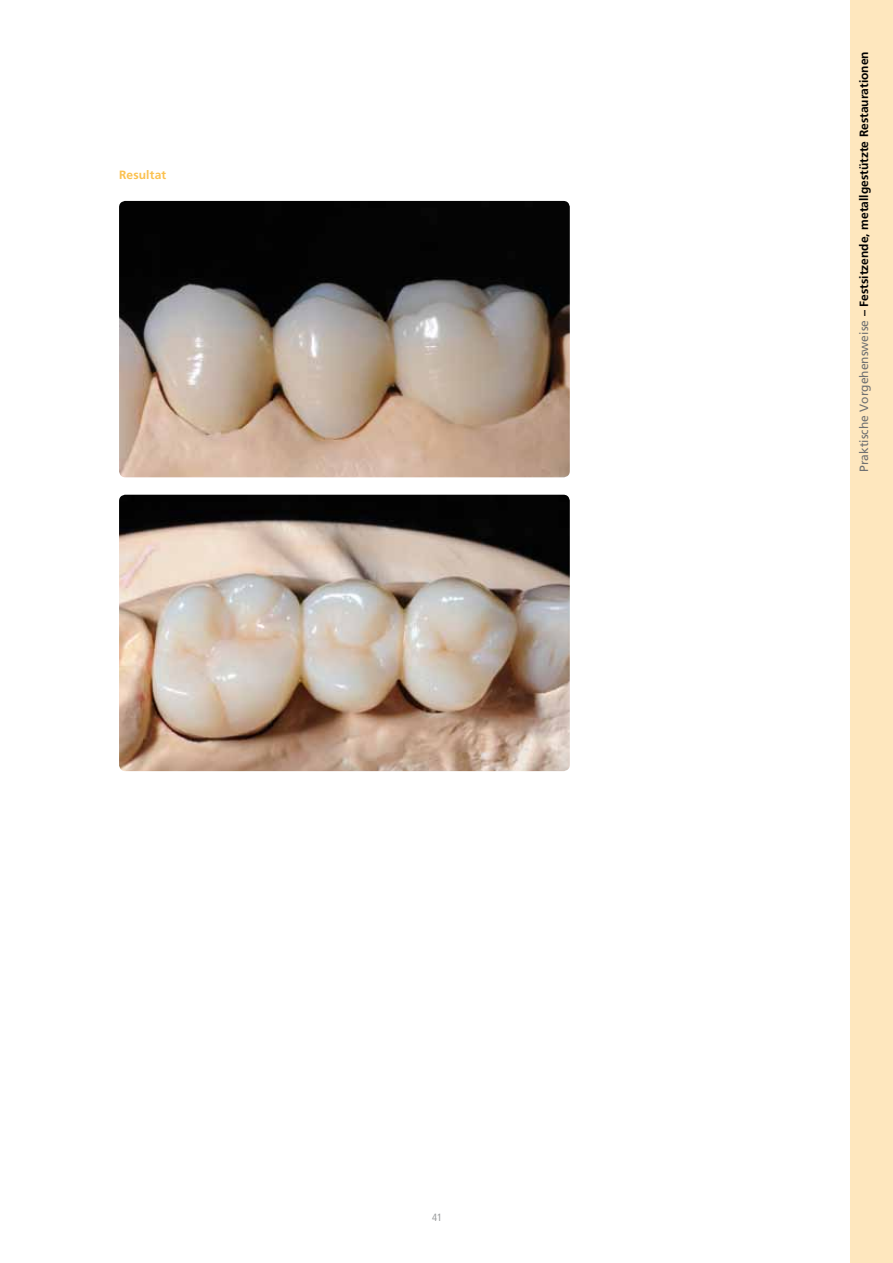
<style>
.page{position:relative;width:893px;height:1263px;background:#fff}
.page>*{position:absolute;margin:0;border:0;box-sizing:border-box;transform-origin:0 0}
.t1{font:700 12px "Frutiger";color:#000}
.t2{font:700 12px "Frutiger";letter-spacing:.01em;color:#fbc14e}
.t3{font:condensed 10.5px "Frutiger";color:#9c9e9f}
.s1{font-weight:400;color:#707172}
</style>
<div class="page">
<div style="left:851px;top:0;width:42px;height:1263px;background:#fee7be"></div>
<img style="left:119px;top:201px;width:451px;height:276px">
<img style="left:119px;top:495px;width:451px;height:276px">
<p class="t2" style="left:119px;top:168px;width:49px">Resultat</p>
<p class="t3" style="left:432px;top:1211px;width:12px">41</p>
<p class="t1" style="left:857px;top:472px;width:422px;rotate:-90deg"><span class="s1">Praktische Vorgehensweise</span> – Festsitzende, metallgestützte Restaurationen</p>
</div>
